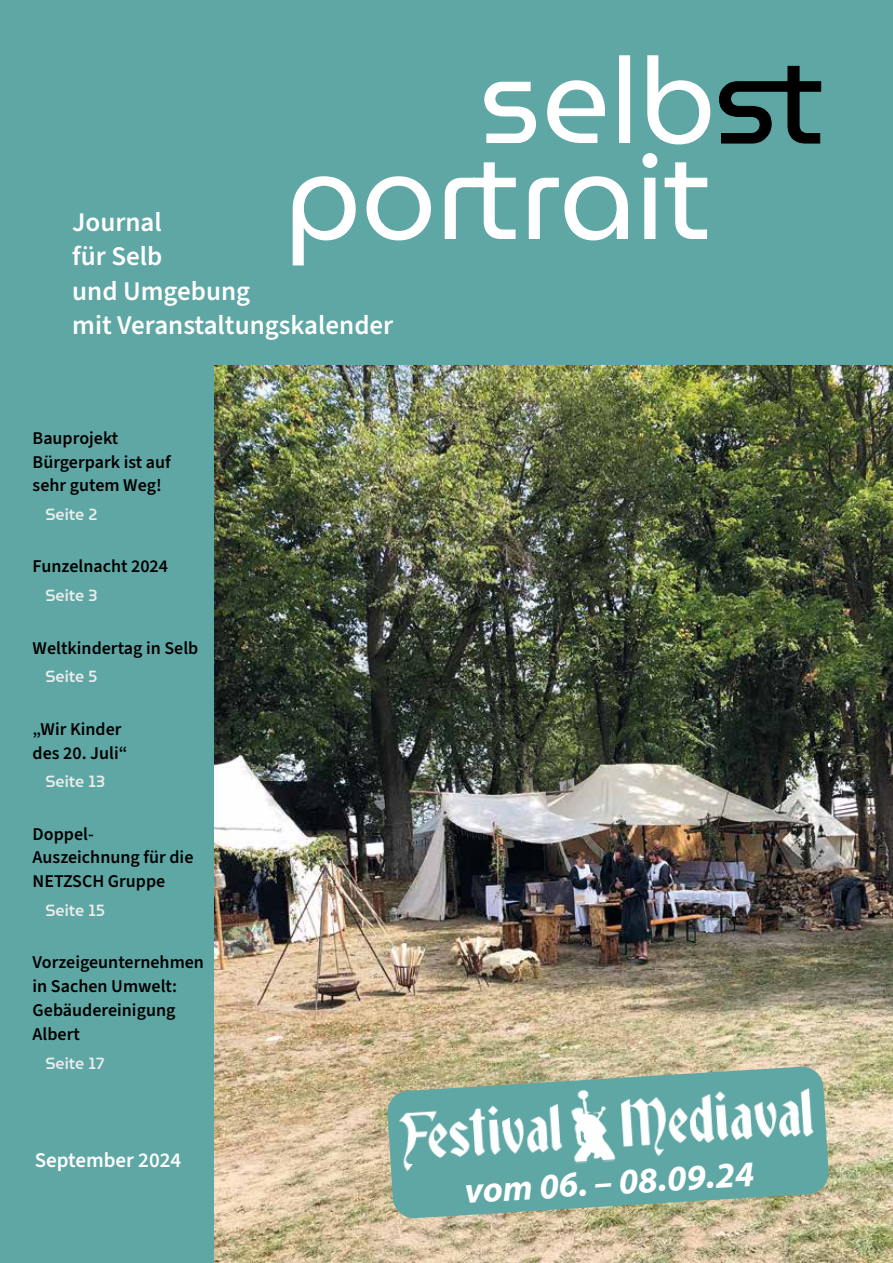
<style>
.page{position:relative;width:893px;height:1263px;background:#5fa7a4}
.page>*{position:absolute;margin:0;border:0;box-sizing:border-box;transform-origin:0 0}
.t1{font:italic 700 36px "Myriad Pro";color:#fff}
.t2{font:600 27px/34.5px "Source Sans 3";color:#fff}
.t3{font:600 21px "Source Sans 3";color:#fff}
.t4{font:600 18px/23.9px "Source Sans 3";color:#000}
.t5{font:100 16.2px "Museo Moderno";color:#eceded}
</style>
<div class="page">
<svg style="left:293px;top:153px;width:414px;height:112px;fill:#5fa7a4"></svg>
<svg style="left:719px;top:66px;width:102px;height:78px;background:#37615f"></svg>
<svg style="left:484px;top:55px;width:226px;height:89px"></svg>
<img style="left:214px;top:365px;width:679px;height:898px">
<svg style="left:387px;top:1066px;width:442px;height:153px;background:#87ad9b"></svg>
<img style="left:393px;top:1075px;width:434px;height:99px">
<h2 class="t2" style="left:72px;top:204px;width:323px">Journal<br>für Selb<br>und Umgebung<br>mit Veranstaltungskalender</h2>
<p class="t4" style="left:33px;top:426px;width:140px">Bauprojekt<br>Bürgerpark ist auf sehr gutem Weg!</p>
<p class="t5" style="left:45px;top:502px;width:54px">Seite 2</p>
<p class="t4" style="left:33px;top:554px;width:137px">Funzelnacht 2024</p>
<p class="t5" style="left:45px;top:583px;width:54px">Seite 3</p>
<p class="t4" style="left:33px;top:636px;width:167px">Weltkindertag in Selb</p>
<p class="t5" style="left:45px;top:664px;width:54px">Seite 5</p>
<p class="t4" style="left:33px;top:717px;width:96px">„Wir Kinder des 20. Juli“</p>
<p class="t5" style="left:45px;top:769px;width:61px">Seite 13</p>
<p class="t4" style="left:33px;top:822px;width:162px">Doppel-<br>Auszeichnung für die<br>NETZSCH Gruppe</p>
<p class="t5" style="left:45px;top:898px;width:61px">Seite 15</p>
<p class="t4" style="left:33px;top:950px;width:173px">Vorzeigeunternehmen in Sachen Umwelt:<br>Gebäudereinigung<br>Albert</p>
<p class="t5" style="left:45px;top:1050px;width:61px">Seite 17</p>
<p class="t3" style="left:35px;top:1146px;width:148px">September 2024</p>
<h1 class="t1" style="left:463px;top:1169px;width:291px;rotate:-4deg">vom 06. – 08.09.24</h1>
</div>
